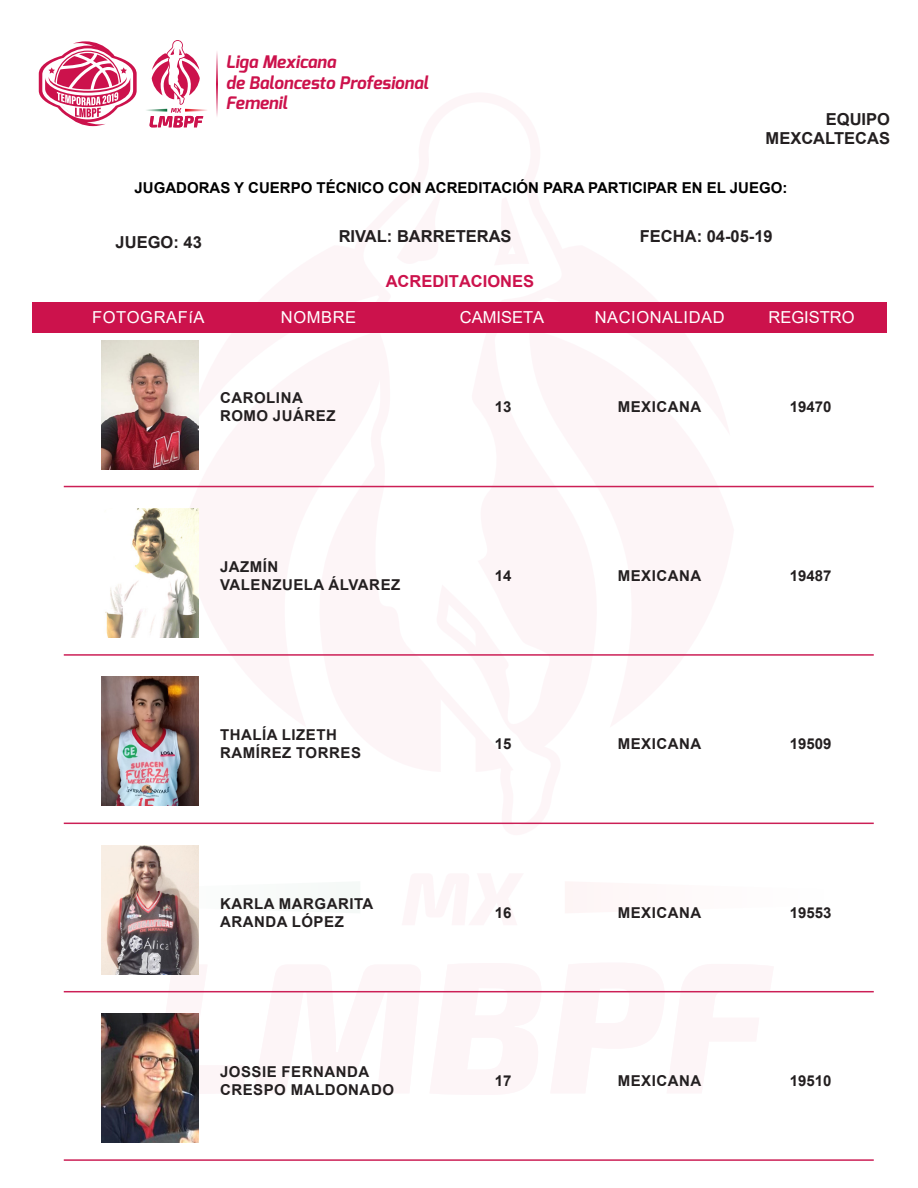
<style>
.page{position:relative;width:918px;height:1188px;background:#fff}
.page>*{position:absolute;margin:0;border:0;box-sizing:border-box;transform-origin:0 0}
.t1{font:italic 700 17.25px/20.9px "Exo";color:#cc124c}
.t2{font:700 16.5px/19.8px "Arial";color:#231f20;text-align:right}
.t3{font:16.5px "Arial";letter-spacing:.035em;color:#fff}
.t4{font:16.5px "Arial";color:#fff}
.t5{font:700 16.5px "Arial";color:#cc124c}
.t6{font:700 15px "Arial";letter-spacing:.035em;color:#231f20}
.t7{font:700 15px "Arial";color:#000}
</style>
<div class="page">
<svg style="left:182px;top:302px;width:552px;height:470px;fill:#fdf5f7"></svg>
<svg style="left:146px;top:952px;width:639px;height:154px"></svg>
<svg style="left:101px;top:870px;width:98px;height:54px"></svg>
<svg style="left:350px;top:302px;width:223px;height:523px;fill:#fdf5f7"></svg>
<svg style="left:360px;top:302px;width:204px;height:523px"></svg>
<div style="left:33px;top:303px;width:854px;height:30px;background:#cc124c"></div>
<svg style="left:146px;top:40px;width:61px;height:88px"></svg>
<svg style="left:216px;top:52px;width:2px;height:64px"></svg>
<svg style="left:39px;top:41px;width:98px;height:85px"></svg>
<img style="left:102px;top:340px;width:96px;height:129px">
<hr style="left:64px;top:486px;width:810px;height:1px;background:#cc1f56">
<img style="left:105px;top:509px;width:93px;height:129px">
<hr style="left:64px;top:654px;width:810px;height:2px;background:#cc1f56">
<img style="left:102px;top:677px;width:96px;height:129px">
<hr style="left:64px;top:823px;width:810px;height:1px;background:#cc1f56">
<img style="left:102px;top:845px;width:96px;height:129px">
<hr style="left:64px;top:991px;width:810px;height:1px;background:#cc1f56">
<img style="left:102px;top:1014px;width:96px;height:129px">
<hr style="left:64px;top:1159px;width:810px;height:2px;background:#cc1f56">
<p class="t1" style="left:226px;top:51px;width:204px">Liga Mexicana<br>de Baloncesto Profesional<br>Femenil</p>
<p class="t2" style="left:766px;top:109px;width:126px">EQUIPO<br>MEXCALTECAS</p>
<p class="t7" style="left:135px;top:178px;width:654px">JUGADORAS Y CUERPO TÉCNICO CON ACREDITACIÓN PARA PARTICIPAR EN EL JUEGO:</p>
<p class="t2" style="left:116px;top:233px;width:88px">JUEGO: 43</p>
<p class="t2" style="left:339px;top:226px;width:174px">RIVAL: BARRETERAS</p>
<p class="t2" style="left:640px;top:226px;width:134px">FECHA: 04-05-19</p>
<p class="t5" style="left:386px;top:270px;width:150px">ACREDITACIONES</p>
<p class="t3" style="left:92px;top:306px;width:114px">FOTOGRAFíA</p>
<p class="t3" style="left:281px;top:306px;width:77px">NOMBRE</p>
<p class="t4" style="left:460px;top:306px;width:86px">CAMISETA</p>
<p class="t4" style="left:768px;top:306px;width:88px">REGISTRO</p>
<p class="t3" style="left:595px;top:306px;width:131px">NACIONALIDAD</p>
<p class="t6" style="left:220px;top:388px;width:84px">CAROLINA</p>
<p class="t6" style="left:220px;top:406px;width:117px">ROMO JUÁREZ</p>
<p class="t6" style="left:220px;top:556px;width:60px">JAZMÍN</p>
<p class="t6" style="left:220px;top:574px;width:182px">VALENZUELA ÁLVAREZ</p>
<p class="t6" style="left:220px;top:724px;width:118px">THALÍA LIZETH</p>
<p class="t6" style="left:220px;top:742px;width:143px">RAMÍREZ TORRES</p>
<p class="t6" style="left:220px;top:893px;width:155px">KARLA MARGARITA</p>
<p class="t6" style="left:220px;top:911px;width:125px">ARANDA LÓPEZ</p>
<p class="t6" style="left:220px;top:1061px;width:151px">JOSSIE FERNANDA</p>
<p class="t6" style="left:220px;top:1079px;width:176px">CRESPO MALDONADO</p>
<p class="t6" style="left:495px;top:397px;width:18px">13</p>
<p class="t6" style="left:618px;top:397px;width:85px">MEXICANA</p>
<p class="t6" style="left:790px;top:397px;width:43px">19470</p>
<p class="t6" style="left:495px;top:565px;width:18px">14</p>
<p class="t6" style="left:618px;top:565px;width:85px">MEXICANA</p>
<p class="t6" style="left:790px;top:565px;width:43px">19487</p>
<p class="t6" style="left:495px;top:733px;width:18px">15</p>
<p class="t6" style="left:618px;top:733px;width:85px">MEXICANA</p>
<p class="t6" style="left:790px;top:733px;width:43px">19509</p>
<p class="t6" style="left:495px;top:902px;width:18px">16</p>
<p class="t6" style="left:618px;top:902px;width:85px">MEXICANA</p>
<p class="t6" style="left:790px;top:902px;width:43px">19553</p>
<p class="t6" style="left:495px;top:1070px;width:18px">17</p>
<p class="t6" style="left:618px;top:1070px;width:85px">MEXICANA</p>
<p class="t6" style="left:790px;top:1070px;width:43px">19510</p>
</div>
